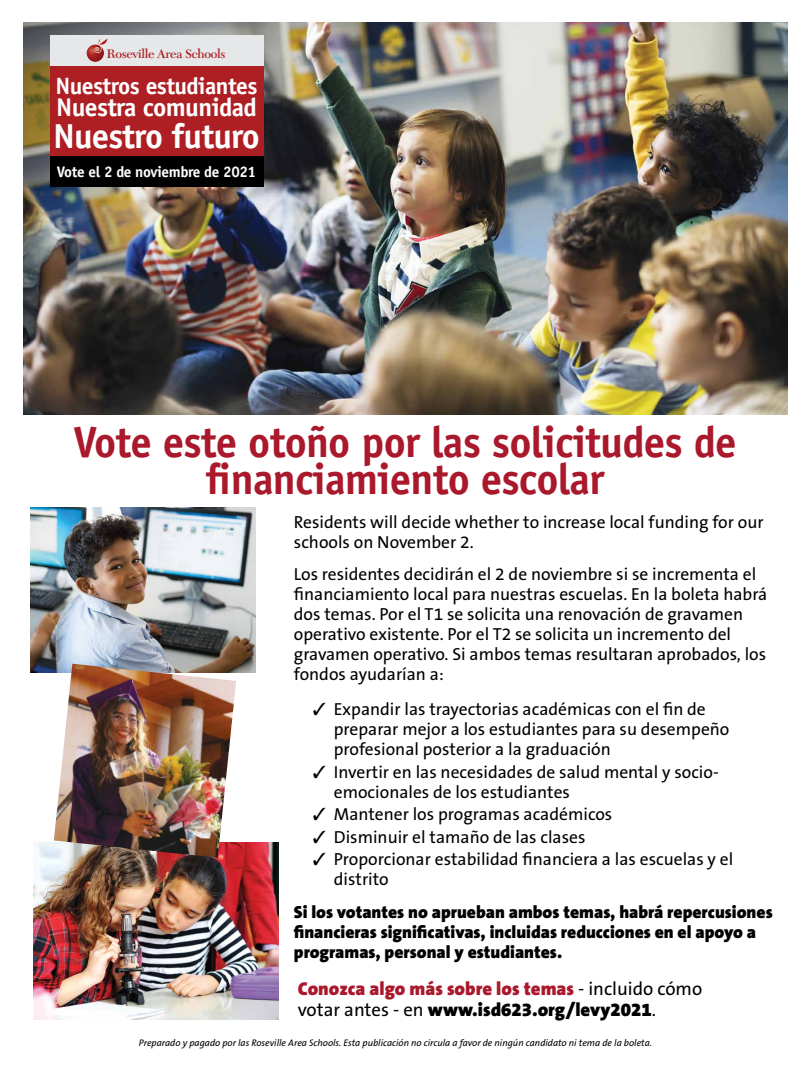
<style>
.page{position:relative;width:810px;height:1080px;background:#fff}
.page>*{position:absolute;margin:0;border:0;box-sizing:border-box;transform-origin:0 0}
.t1{font:700 43.75px/37.5px "Officina Sans";letter-spacing:-.02em;color:#aa182c;text-align:center}
.t2{font:700 34.75px "Officina Sans";letter-spacing:-.025em;color:#fff}
.t3{font:700 25.75px "Officina Sans";letter-spacing:-.025em;color:#fff}
.t4{font:700 23.62px "Officina Sans";letter-spacing:-.025em;color:#fff}
.t5{font:900 18.75px/21.2px "The Sans B9";color:#aa182c}
.t6{font:17.5px/20px "The Sans B5 Plain";color:#000}
.t7{font:900 17.5px/20px "The Sans B9";color:#000}
.t8{font:700 15.31px "Officina Sans";letter-spacing:-.025em;color:#fff}
.t9{font:600 12.94px "New Caledonia";letter-spacing:-.025em;color:#ae1f24}
.t10{font:italic 9.56px "The Sans B5 Plain";color:#000}
.s1{font-family:"The Sans B5 Plain";font-weight:400;color:#000}
.s2{color:#000}
</style>
<div class="page">
<img style="left:23px;top:22px;width:765px;height:393px">
<div style="left:50px;top:65px;width:214px;height:92px;background:#ae1f24"></div>
<div style="left:50px;top:157px;width:214px;height:30px;background:#000"></div>
<div style="left:50px;top:35px;width:214px;height:30px;background:#e6e7e8"></div>
<img style="left:87px;top:39px;width:20px;height:23px">
<img style="left:34px;top:843px;width:244px;height:177px">
<img style="left:31px;top:508px;width:225px;height:165px">
<img style="left:54px;top:664px;width:182px;height:194px">
<p class="t9" style="left:107px;top:47px;width:120px">Roseville Area Schools</p>
<h3 class="t4" style="left:56px;top:71px;width:204px">Nuestros estudiantes</h3>
<h3 class="t3" style="left:56px;top:92px;width:202px">Nuestra comunidad</h3>
<h2 class="t2" style="left:53px;top:114px;width:209px">Nuestro futuro</h2>
<p class="t8" style="left:57px;top:162px;width:201px">Vote el 2 de noviembre de 2021</p>
<h1 class="t1" style="left:73px;top:423px;width:665px">Vote este otoño por las solicitudes de financiamiento escolar</h1>
<p class="t6" style="left:294px;top:512px;width:471px">Residents will decide whether to increase local funding for our schools on November 2.</p>
<p class="t6" style="left:294px;top:565px;width:475px">Los residentes decidirán el 2 de noviembre si se incrementa el financiamiento local para nuestras escuelas. En la boleta habrá dos temas. Por el T1 se solicita una renovación de gravamen operativo existente. Por el T2 se solicita un incremento del gravamen operativo. Si ambos temas resultaran aprobados, los fondos ayudarían a:</p>
<p class="t6" style="left:334px;top:700px;width:397px;text-indent:-21px">✓ Expandir las trayectorias académicas con el fin de preparar mejor a los estudiantes para su desempeño profesional posterior a la graduación</p>
<p class="t6" style="left:334px;top:762px;width:386px;text-indent:-21px">✓ Invertir en las necesidades de salud mental y socio&shy;emocionales de los estudiantes</p>
<p class="t6" style="left:313px;top:805px;width:301px">✓ Mantener los programas académicos</p>
<p class="t6" style="left:313px;top:827px;width:274px">✓ Disminuir el tamaño de las clases</p>
<p class="t6" style="left:334px;top:850px;width:401px;text-indent:-21px">✓ Proporcionar estabilidad financiera a las escuelas y el distrito</p>
<p class="t7" style="left:294px;top:902px;width:480px">Si los votantes no aprueban ambos temas, habrá repercusiones financieras significativas, incluidas reducciones en el apoyo a programas, personal y estudiantes.</p>
<p class="t5" style="left:298px;top:978px;width:406px">Conozca algo más sobre los temas <span class="s1">- incluido cómo votar antes - en</span> <span class="s2">www.isd623.org/levy2021</span><span class="s1">.</span></p>
<p class="t10" style="left:139px;top:1037px;width:515px">Preparado y pagado por las Roseville Area Schools. Esta publicación no circula a favor de ningún candidato ni tema de la boleta.</p>
</div>
